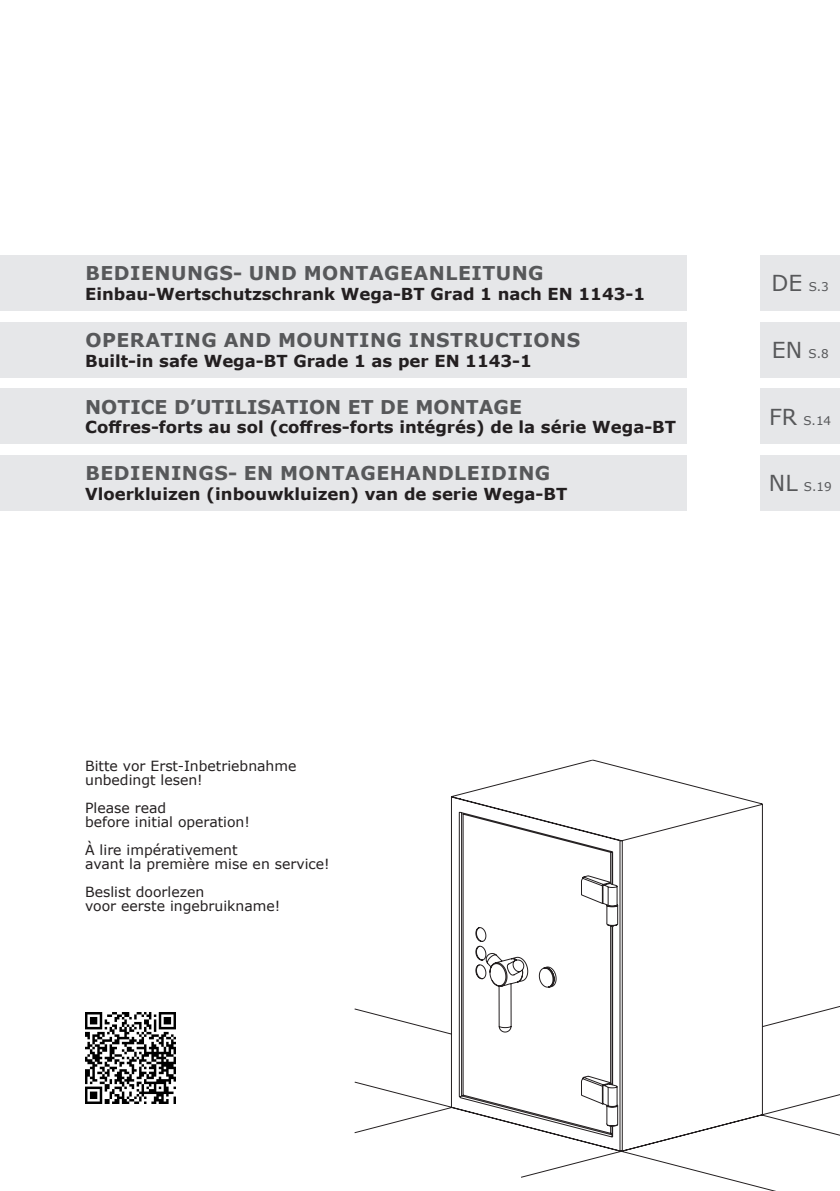
<style>
.page{position:relative;width:840px;height:1191px;background:#fff}
.page>*{position:absolute;margin:0;border:0;box-sizing:border-box;transform-origin:0 0}
.Headline_Titel{font:700 19px "Verdana";letter-spacing:.025em;color:#57585a}
.Subheadline_Titel{font:700 19px "Verdana";color:#57585a}
.Subheadline_Titel-2{font:700 16.4px "Verdana";color:#231f20}
.Fließtext{font:700 16.4px "Verdana";color:#231f20}
.t1{font:14px "Verdana";color:#231f20}
.t2{font:12px "Verdana";color:#57585a}
.s1{font-size:22px}
</style>
<div class="page">
<div style="left:0;top:322px;width:686px;height:55px;background:#e6e7e9"></div>
<div style="left:0;top:388px;width:686px;height:56px;background:#e6e7e9"></div>
<div style="left:0;top:455px;width:686px;height:55px;background:#e6e7e9"></div>
<div style="left:0;top:255px;width:686px;height:55px;background:#e6e7e9"></div>
<svg style="left:354px;top:759px;width:485px;height:432px"></svg>
<svg style="left:580px;top:1016px;width:37px;height:110px"></svg>
<svg style="left:580px;top:819px;width:37px;height:107px"></svg>
<img style="left:85px;top:1012px;width:91px;height:91px">
<div style="left:760px;top:255px;width:79px;height:55px;background:#e6e7e9"></div>
<div style="left:760px;top:322px;width:79px;height:55px;background:#e6e7e9"></div>
<div style="left:760px;top:388px;width:79px;height:56px;background:#e6e7e9"></div>
<div style="left:760px;top:455px;width:79px;height:55px;background:#e6e7e9"></div>
<p class="Headline_Titel" style="left:85px;top:260px;width:459px">BEDIENUNGS- UND MONTAGEANLEITUNG</p>
<p class="Subheadline_Titel-2" style="left:85px;top:282px;width:561px">Einbau-Wertschutzschrank Wega-BT Grad 1 nach EN 1143-1</p>
<p class="Headline_Titel" style="left:85px;top:326px;width:496px">OPERATING AND MOUNTING INSTRUCTIONS</p>
<p class="Subheadline_Titel-2" style="left:85px;top:349px;width:448px">Built-in safe Wega-BT Grade 1 as per EN 1143-1</p>
<p class="Subheadline_Titel" style="left:85px;top:393px;width:438px">NOTICE D’UTILISATION ET DE MONTAGE</p>
<p class="Subheadline_Titel-2" style="left:85px;top:416px;width:592px">Coffres-forts au sol (coffres-forts intégrés) de la série Wega-BT</p>
<p class="Headline_Titel" style="left:85px;top:460px;width:466px">BEDIENINGS- EN MONTAGEHANDLEIDING</p>
<p class="Fließtext" style="left:85px;top:482px;width:483px">Vloerkluizen (inbouwkluizen) van de serie Wega-BT</p>
<p class="t2" style="left:771px;top:279px;width:59px"><span class="s1">DE</span> S.3</p>
<p class="t2" style="left:771px;top:345px;width:58px"><span class="s1">EN</span> S.8</p>
<p class="t2" style="left:768px;top:412px;width:63px"><span class="s1">FR</span> S.14</p>
<p class="t2" style="left:768px;top:478px;width:64px"><span class="s1">NL</span> S.19</p>
<p class="t1" style="left:85px;top:756px;width:213px">Bitte vor Erst-Inbetriebnahme</p>
<p class="t1" style="left:85px;top:770px;width:119px">unbedingt lesen!</p>
<p class="t1" style="left:85px;top:798px;width:83px">Please read</p>
<p class="t1" style="left:85px;top:812px;width:166px">before initial operation!</p>
<p class="t1" style="left:85px;top:840px;width:154px">À lire impérativement</p>
<p class="t1" style="left:85px;top:854px;width:246px">avant la première mise en service!</p>
<p class="t1" style="left:85px;top:882px;width:121px">Beslist doorlezen</p>
<p class="t1" style="left:85px;top:896px;width:197px">voor eerste ingebruikname!</p>
</div>
